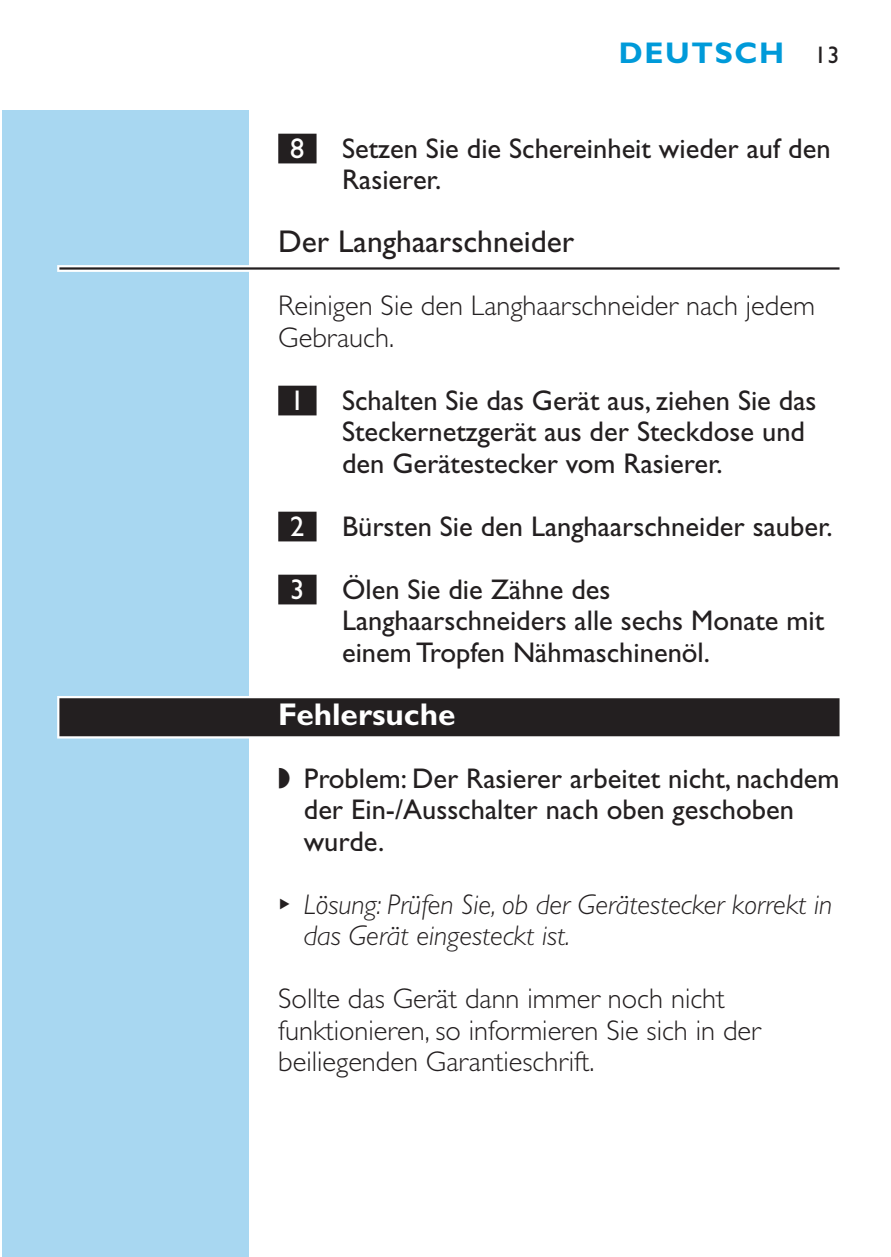
<style>
.page{position:relative;width:891px;height:1257px;background:#fff}
.page>*{position:absolute;margin:0;border:0;box-sizing:border-box;transform-origin:0 0}
.t1{font:31.5px "Gill Sans";color:#231f20}
.t2{font:700 31.5px "Gill Sans";color:#fff}
.t3{font:700 30px "Gill Sans";letter-spacing:.055em;color:#009ad9}
.t4{font:28.5px/31.5px "Gill Sans";color:#231f20}
.t5{font:300 28.5px/31.5px "Gill Sans";color:#231f20}
.t6{font:italic 300 28.5px/31.5px "Gill Sans";color:#231f20}
.t7{font:28.5px "Gill Sans";color:#fff}
.s1{font-weight:400;font-size:24px;color:#231f20}
</style>
<div class="page">
<div style="left:2px;top:110px;width:247px;height:1147px;background:#a8d7f1"></div>
<div style="left:278px;top:134px;width:39px;height:29px;background:#231f20"></div>
<div style="left:57px;top:265px;width:783px;height:7px;background:#fff"></div>
<hr style="left:59px;top:267px;width:781px;height:3px;background:#231f20">
<div style="left:278px;top:386px;width:39px;height:29px;background:#231f20"></div>
<div style="left:278px;top:512px;width:39px;height:29px;background:#231f20"></div>
<div style="left:278px;top:575px;width:39px;height:29px;background:#231f20"></div>
<div style="left:57px;top:696px;width:783px;height:43px;background:linear-gradient(to right,#c1c0c0,#c1c0c0)"></div>
<div style="left:59px;top:698px;width:781px;height:38px;background:#231f20"></div>
<p class="t3" style="left:619px;top:43px;width:222px">DEUTSCH <span class="s1">13</span></p>
<p class="t7" style="left:290px;top:138px;width:16px">8</p>
<p class="t4" style="left:342px;top:135px;width:490px">Setzen Sie die Schereinheit wieder auf den<br>Rasierer.</p>
<p class="t1" style="left:278px;top:231px;width:298px">Der Langhaarschneider</p>
<p class="t5" style="left:278px;top:293px;width:538px">Reinigen Sie den Langhaarschneider nach jedem<br>Gebrauch.</p>
<p class="t7" style="left:290px;top:390px;width:16px">1</p>
<p class="t4" style="left:342px;top:387px;width:476px">Schalten Sie das Gerät aus, ziehen Sie das<br>Steckernetzgerät aus der Steckdose und den Gerätestecker vom Rasierer.</p>
<p class="t7" style="left:290px;top:516px;width:16px">2</p>
<p class="t4" style="left:342px;top:513px;width:492px">Bürsten Sie den Langhaarschneider sauber.</p>
<p class="t7" style="left:290px;top:579px;width:16px">3</p>
<p class="t4" style="left:342px;top:576px;width:484px">Ölen Sie die Zähne des<br>Langhaarschneiders alle sechs Monate mit einem Tropfen Nähmaschinenöl.</p>
<p class="t2" style="left:278px;top:703px;width:179px">Fehlersuche</p>
<p class="t4" style="left:304px;top:765px;width:537px;text-indent:-26px">◗ Problem: Der Rasierer arbeitet nicht, nachdem der Ein-/Ausschalter nach oben geschoben wurde.</p>
<p class="t6" style="left:304px;top:891px;width:530px;text-indent:-26px"><sup>B</sup> Lösung: Prüfen Sie, ob der Gerätestecker korrekt in das Gerät eingesteckt ist.</p>
<p class="t5" style="left:278px;top:986px;width:484px">Sollte das Gerät dann immer noch nicht funktionieren, so informieren Sie sich in der beiliegenden Garantieschrift.</p>
</div>
